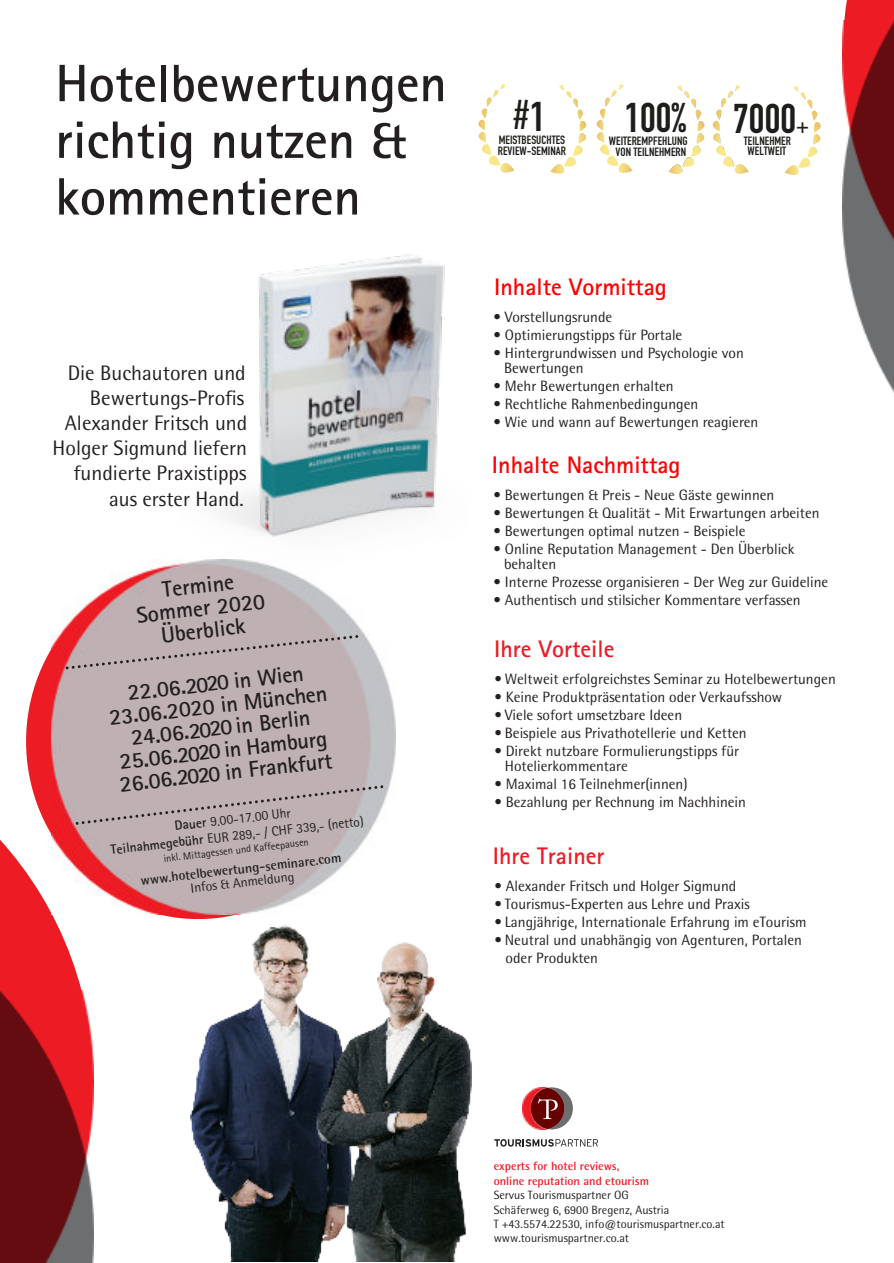
<style>
.page{position:relative;width:894px;height:1263px;background:#fff}
.page>*{position:absolute;margin:0;border:0;box-sizing:border-box;transform-origin:0 0}
.t1{font:700 52.65px/56.7px "Rotis Sans Serif";color:#231f20}
.t2{font:700 40.95px "DIN Condensed";color:#1d1d1b}
.t3{font:700 24px "Rotis Sans Serif";color:#f00}
.t4{font:700 24px "Rotis Sans Serif";color:#ed1c24}
.t5{font:700 22.5px/22.5px "Rotis Sans Serif";color:#231f20;text-align:center}
.t6{font:21px/25.2px "Rotis Semi Sans Std";color:#231f20;text-align:right}
.t7{font:15px/15px "Rotis Semi Sans Std";color:#231f20}
.t8{font:13.5px/16px "Rotis Sans Serif";color:#231f20;text-align:center}
.t9{font:700 13.5px "Rotis Semi Sans Std";color:#231f20}
.t10{font:13.5px "Rotis Semi Sans Std";color:#231f20}
.t11{font:12px/14.4px "Rotis Semi Sans Std";color:#231f20}
.t12{font:700 12px/14.4px "Rotis Semi Sans Std";color:#ed1c24}
.t13{font:700 11.85px/11.1px "DIN Condensed";color:#1d1d1b;text-align:center}
.t14{font:10.5px "Rotis Sans Serif";color:#231f20}
.s1{font-weight:700}
.s2{font-size:21px}
</style>
<div class="page">
<svg style="left:843px;top:0;width:50px;height:21px"></svg>
<img style="left:842px;top:21px;width:51px;height:370px">
<svg style="left:0;top:840px;width:84px;height:151px;background:#ef3c43"></svg>
<img style="left:0;top:991px;width:93px;height:272px">
<img style="left:522px;top:1087px;width:15px;height:42px">
<svg style="left:530px;top:1088px;width:34px;height:41px"></svg>
<svg style="left:537px;top:1087px;width:35px;height:42px"></svg>
<svg style="left:494px;top:1139px;width:104px;height:8px"></svg>
<svg style="left:17px;top:650px;width:269px;height:278px"></svg>
<img style="left:51px;top:560px;width:344px;height:354px">
<svg style="left:74px;top:783px;width:316px;height:44px;background:#bcafb2"></svg>
<img style="left:175px;top:254px;width:270px;height:313px">
<img style="left:191px;top:925px;width:280px;height:337px">
<svg style="left:64px;top:633px;width:300px;height:38px;background:#bca8ab"></svg>
<img style="left:550px;top:85px;width:36px;height:89px">
<img style="left:478px;top:84px;width:36px;height:89px">
<img style="left:668px;top:85px;width:36px;height:89px">
<img style="left:596px;top:84px;width:36px;height:89px">
<img style="left:784px;top:86px;width:36px;height:89px">
<img style="left:712px;top:85px;width:36px;height:89px">
<h1 class="t1" style="left:55px;top:60px;width:393px">Hotelbewertungen richtig nutzen &amp; kommentieren</h1>
<h3 class="t6" style="left:53px;top:363px;width:196px">Die Buchautoren und<br>Bewertungs-Profis<br>Alexander Fritsch und<br>Holger Sigmund liefern fundierte Praxistipps aus erster Hand.</h3>
<h3 class="t5" style="left:133px;top:583px;width:131px;rotate:-6deg">Termine<br>Sommer 2020<br>Überblick</h3>
<h3 class="t5" style="left:106px;top:685px;width:221px;rotate:-6deg">22.06.2020 in Wien<br>23.06.2020 in München<br>24.06.2020 in Berlin<br>25.06.2020 in Hamburg<br>26.06.2020 in Frankfurt</h3>
<p class="t8" style="left:108px;top:825px;width:256px;rotate:-6deg"><span class="s1">Dauer</span> 9.00-17.00 Uhr<br><span class="s1">Teilnahmegebühr</span> EUR 289,- / CHF 339,- (netto)</p>
<p class="t14" style="left:163px;top:854px;width:147px;rotate:-6deg">inkl. Mittagessen und Kaffeepausen</p>
<p class="t9" style="left:140px;top:874px;width:203px;rotate:-6deg">www.hotelbewertung-seminare.com</p>
<p class="t10" style="left:190px;top:883px;width:106px;rotate:-6deg">Infos &amp; Anmeldung</p>
<h2 class="t2" style="left:513px;top:101px;width:34px">#1</h2>
<p class="t13" style="left:497px;top:136px;width:69px;text-align:left">MEISTBESUCHTES<br>REVIEW-SEMINAR</p>
<h2 class="t2" style="left:624px;top:103px;width:63px">100%</h2>
<p class="t13" style="left:608px;top:137px;width:80px">WEITEREMPFEHLUNG<br>VON TEILNEHMERN</p>
<h2 class="t2" style="left:733px;top:104px;width:77px">7000<span class="s2">+</span></h2>
<p class="t13" style="left:743px;top:137px;width:49px;line-height:10.6px">TEILNEHMER<br>WELTWEIT</p>
<h3 class="t3" style="left:494px;top:278px;width:174px">Inhalte Vormittag</h3>
<p class="t7" style="left:493px;top:311px;width:120px">• Vorstellungsrunde</p>
<p class="t7" style="left:493px;top:329px;width:190px">• Optimierungstipps für Portale</p>
<p class="t7" style="left:504px;top:347px;width:241px;text-indent:-10px">• Hintergrundwissen und Psychologie von<br>Bewertungen</p>
<p class="t7" style="left:493px;top:380px;width:182px">• Mehr Bewertungen erhalten</p>
<p class="t7" style="left:493px;top:398px;width:206px">• Rechtliche Rahmenbedingungen</p>
<p class="t7" style="left:493px;top:416px;width:266px">• Wie und wann auf Bewertungen reagieren</p>
<h3 class="t3" style="left:492px;top:456px;width:190px">Inhalte Nachmittag</h3>
<p class="t7" style="left:493px;top:489px;width:282px">• Bewertungen &amp; Preis - Neue Gäste gewinnen</p>
<p class="t7" style="left:493px;top:507px;width:327px">• Bewertungen &amp; Qualität - Mit Erwartungen arbeiten</p>
<p class="t7" style="left:493px;top:525px;width:253px">• Bewertungen optimal nutzen - Beispiele</p>
<p class="t7" style="left:504px;top:543px;width:292px;text-indent:-10px">• Online Reputation Management - Den Überblick behalten</p>
<p class="t7" style="left:493px;top:576px;width:336px">• Interne Prozesse organisieren - Der Weg zur Guideline</p>
<p class="t7" style="left:493px;top:594px;width:308px">• Authentisch und stilsicher Kommentare verfassen</p>
<h3 class="t4" style="left:494px;top:641px;width:121px">Ihre Vorteile</h3>
<p class="t7" style="left:494px;top:674px;width:343px">• Weltweit erfolgreichstes Seminar zu Hotelbewertungen</p>
<p class="t7" style="left:494px;top:692px;width:289px">• Keine Produktpräsentation oder Verkaufsshow</p>
<p class="t7" style="left:494px;top:710px;width:189px">• Viele sofort umsetzbare Ideen</p>
<p class="t7" style="left:494px;top:728px;width:254px">• Beispiele aus Privathotellerie und Ketten</p>
<p class="t7" style="left:504px;top:746px;width:236px;text-indent:-10px">• Direkt nutzbare Formulierungstipps für<br>Hotelierkommentare</p>
<p class="t7" style="left:494px;top:779px;width:195px">• Maximal 16 Teilnehmer(innen)</p>
<p class="t7" style="left:494px;top:797px;width:253px">• Bezahlung per Rechnung im Nachhinein</p>
<h3 class="t4" style="left:492px;top:847px;width:113px">Ihre Trainer</h3>
<p class="t7" style="left:494px;top:880px;width:243px">• Alexander Fritsch und Holger Sigmund</p>
<p class="t7" style="left:494px;top:898px;width:257px">• Tourismus-Experten aus Lehre und Praxis</p>
<p class="t7" style="left:494px;top:916px;width:313px">• Langjährige, Internationale Erfahrung im eTourism</p>
<p class="t7" style="left:505px;top:932px;width:298px;line-height:18px;text-indent:-11px">• Neutral und unabhängig von Agenturen, Portalen oder Produkten</p>
<p class="t12" style="left:493px;top:1161px;width:157px">experts for hotel reviews, online reputation and etourism</p>
<p class="t11" style="left:493px;top:1189px;width:232px">Servus Tourismuspartner OG<br>Schäferweg 6, 6900 Bregenz, Austria<br>T +43.5574.22530, info@tourismuspartner.co.at www.tourismuspartner.co.at</p>
</div>
